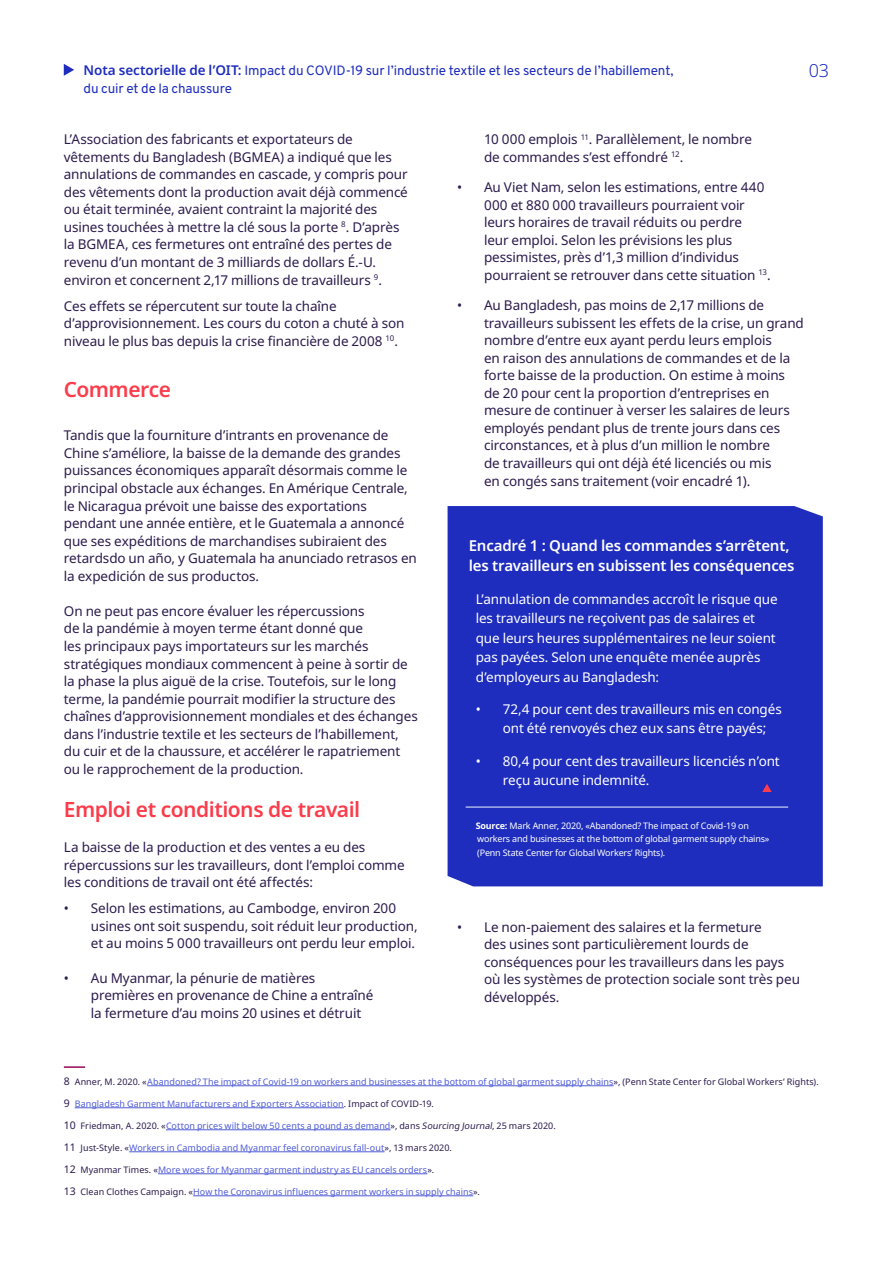
<style>
.page{position:relative;width:893px;height:1263px;background:#fff}
.page>*{position:absolute;margin:0;border:0;box-sizing:border-box;transform-origin:0 0}
.Briefing_A4_-_Body{font:600 21px "Noto Sans";letter-spacing:-.025em;color:#fa3c4b}
.t1{font:300 18px "Noto Sans";color:#1e2dbe}
.Briefing_A4_-_Crossh{font:600 15px/19.5px "Noto Sans";letter-spacing:-.015em;color:#fff}
.Briefing_A4_-_Body-2{font:13.5px/17.5px "Noto Sans";letter-spacing:-.01em;color:#2c1b4d}
.Briefing_A4_-_Body-3{font:13.5px/19.5px "Noto Sans";letter-spacing:-.01em;color:#fff}
.Briefing_A4_-_Subhea{font:13.5px "Overpass";letter-spacing:-.01em;color:#1e2dbe}
.Briefing_A4-_footnot{font:9px "Noto Sans";letter-spacing:.005em;color:#4f5cd6}
.Briefing_A4-_footnot-2{font:9px/13.5px "Noto Sans";letter-spacing:-.02em;color:#fff}
.s1{font-family:"Noto Sans";font-weight:600}
.s2{font-weight:700}
.s3{font-size:10.5px;color:#2c1b4d}
.s4{color:#2c1b4d}
.s5{font-style:italic;color:#2c1b4d}
</style>
<div class="page">
<svg style="left:64px;top:64px;width:10px;height:12px"></svg>
<hr style="left:64px;top:1066px;width:21px;height:2px;background:#960a55">
<hr style="left:147px;top:1085px;width:467px;height:1px;background:#4f5cd6">
<hr style="left:75px;top:1107px;width:269px;height:1px;background:#4f5cd6">
<hr style="left:166px;top:1129px;width:225px;height:1px;background:#4f5cd6">
<hr style="left:129px;top:1151px;width:256px;height:1px;background:#4f5cd6">
<hr style="left:158px;top:1173px;width:269px;height:1px;background:#4f5cd6">
<hr style="left:193px;top:1195px;width:280px;height:1px;background:#4f5cd6">
<div style="left:448px;top:506px;width:375px;height:380px;background:#1e2dbe"></div>
<hr style="left:466px;top:807px;width:322px;height:1px;background:#ebf5fd">
<svg style="left:762px;top:784px;width:10px;height:8px"></svg>
<p class="Briefing_A4_-_Subhea" style="left:84px;top:60px;width:591px"><span class="s1">Nota sectorielle de l’OIT:</span> Impact du COVID-19 sur l’industrie textile et les secteurs de l’habillement,</p>
<h2 class="t1" style="left:809px;top:57px;width:22px">03</h2>
<p class="Briefing_A4_-_Subhea" style="left:84px;top:78px;width:150px">du cuir et de la chaussure</p>
<p class="Briefing_A4_-_Body-2" style="left:64px;top:131px;width:346px">L’Association des fabricants et exportateurs de vêtements du Bangladesh (BGMEA) a indiqué que les annulations de commandes en cascade, y compris pour des vêtements dont la production avait déjà commencé ou était terminée, avaient contraint la majorité des usines touchées à mettre la clé sous la porte <sup>8</sup>. D’après la BGMEA, ces fermetures ont entraîné des pertes de revenu d’un montant de 3 milliards de dollars É.-U. environ et concernent 2,17 millions de travailleurs <sup>9</sup>.</p>
<p class="Briefing_A4_-_Body-2" style="left:64px;top:297px;width:342px">Ces effets se répercutent sur toute la chaîne d’approvisionnement. Les cours du coton a chuté à son niveau le plus bas depuis la crise financière de 2008 <sup>10</sup>.</p>
<p class="Briefing_A4_-_Body" style="left:64px;top:375px;width:109px">Commerce</p>
<p class="Briefing_A4_-_Body-2" style="left:64px;top:427px;width:354px">Tandis que la fourniture d’intrants en provenance de Chine s’améliore, la baisse de la demande des grandes puissances économiques apparaît désormais comme le principal obstacle aux échanges. En Amérique Centrale, le Nicaragua prévoit une baisse des exportations pendant une année entière, et le Guatemala a annoncé que ses expéditions de marchandises subiraient des retardsdo un año, y Guatemala ha anunciado retrasos en la expedición de sus productos.</p>
<p class="Briefing_A4_-_Body-2" style="left:64px;top:602px;width:355px">On ne peut pas encore évaluer les répercussions<br>de la pandémie à moyen terme étant donné que<br>les principaux pays importateurs sur les marchés stratégiques mondiaux commencent à peine à sortir de la phase la plus aiguë de la crise. Toutefois, sur le long terme, la pandémie pourrait modifier la structure des chaînes d’approvisionnement mondiales et des échanges dans l’industrie textile et les secteurs de l’habillement, du cuir et de la chaussure, et accélérer le rapatriement ou le rapprochement de la production.</p>
<p class="Briefing_A4_-_Body" style="left:64px;top:794px;width:298px">Emploi et conditions de travail</p>
<p class="Briefing_A4_-_Body-2" style="left:64px;top:839px;width:342px">La baisse de la production et des ventes a eu des répercussions sur les travailleurs, dont l’emploi comme les conditions de travail ont été affectés:</p>
<p class="Briefing_A4_-_Body-2" style="left:91px;top:900px;width:328px;text-indent:-27px">• Selon les estimations, au Cambodge, environ 200 usines ont soit suspendu, soit réduit leur production, et au moins 5 000 travailleurs ont perdu leur emploi.</p>
<p class="Briefing_A4_-_Body-2" style="left:91px;top:969px;width:284px;text-indent:-27px">• Au Myanmar, la pénurie de matières premières en provenance de Chine a entraîné la fermeture d’au moins 20 usines et détruit</p>
<p class="Briefing_A4_-_Body-2" style="left:484px;top:131px;width:270px">10 000 emplois <sup>11</sup>. Parallèlement, le nombre de commandes s’est effondré <sup>12</sup>.</p>
<p class="Briefing_A4_-_Body-2" style="left:484px;top:179px;width:288px;text-indent:-27px">• Au Viet Nam, selon les estimations, entre 440<br>000 et 880 000 travailleurs pourraient voir leurs horaires de travail réduits ou perdre<br>leur emploi. Selon les prévisions les plus pessimistes, près d’1,3 million d’individus pourraient se retrouver dans cette situation <sup>13</sup>.</p>
<p class="Briefing_A4_-_Body-2" style="left:484px;top:297px;width:321px;text-indent:-27px">• Au Bangladesh, pas moins de 2,17 millions de travailleurs subissent les effets de la crise, un grand nombre d’entre eux ayant perdu leurs emplois<br>en raison des annulations de commandes et de la forte baisse de la production. On estime à moins de 20 pour cent la proportion d’entreprises en mesure de continuer à verser les salaires de leurs employés pendant plus de trente jours dans ces circonstances, et à plus d’un million le nombre<br>de travailleurs qui ont déjà été licenciés ou mis<br>en congés sans traitement (voir encadré 1).</p>
<p class="Briefing_A4_-_Crossh" style="left:469px;top:536px;width:327px">Encadré 1 : Quand les commandes s’arrêtent, les travailleurs en subissent les conséquences</p>
<p class="Briefing_A4_-_Body-3" style="left:476px;top:589px;width:304px">L’annulation de commandes accroît le risque que les travailleurs ne reçoivent pas de salaires et que leurs heures supplémentaires ne leur soient pas payées. Selon une enquête menée auprès d’employeurs au Bangladesh:</p>
<p class="Briefing_A4_-_Body-3" style="left:503px;top:699px;width:281px;text-indent:-27px">• 72,4 pour cent des travailleurs mis en congés ont été renvoyés chez eux sans être payés;</p>
<p class="Briefing_A4_-_Body-3" style="left:503px;top:751px;width:279px;text-indent:-27px">• 80,4 pour cent des travailleurs licenciés n’ont reçu aucune indemnité.</p>
<p class="Briefing_A4-_footnot-2" style="left:476px;top:819px;width:295px"><span class="s2">Source:</span> Mark Anner, 2020, «Abandoned? The impact of Covid-19 on workers and businesses at the bottom of global garment supply chains» (Penn State Center for Global Workers’ Rights).</p>
<p class="Briefing_A4_-_Body-2" style="left:484px;top:918px;width:317px;text-indent:-27px">• Le non-paiement des salaires et la fermeture<br>des usines sont particulièrement lourds de conséquences pour les travailleurs dans les pays où les systèmes de protection sociale sont très peu développés.</p>
<p class="Briefing_A4-_footnot" style="left:64px;top:1075px;width:756px"><span class="s3">8</span> <span class="s4">Anner, M. 2020. «</span>Abandoned? The impact of Covid-19 on workers and businesses at the bottom of global garment supply chains<span class="s4">», (Penn State Center for Global Workers’ Rights).</span></p>
<p class="Briefing_A4-_footnot" style="left:64px;top:1097px;width:372px"><span class="s3">9</span> Bangladesh Garment Manufacturers and Exporters Association<span class="s4">. Impact of COVID-19.</span></p>
<p class="Briefing_A4-_footnot" style="left:64px;top:1119px;width:493px"><span class="s3">10</span> <span class="s4">Friedman, A. 2020. «</span>Cotton prices wilt below 50 cents a pound as demand<span class="s4">», dans</span> <span class="s5">Sourcing Journal</span><span class="s4">, 25 mars 2020.</span></p>
<p class="Briefing_A4-_footnot" style="left:64px;top:1141px;width:390px"><span class="s3">11</span> <span class="s4">Just-Style. «</span>Workers in Cambodia and Myanmar feel coronavirus fall-out<span class="s4">», 13 mars 2020.</span></p>
<p class="Briefing_A4-_footnot" style="left:64px;top:1163px;width:372px"><span class="s3">12</span> <span class="s4">Myanmar Times. «</span>More woes for Myanmar garment industry as EU cancels orders<span class="s4">».</span></p>
<p class="Briefing_A4-_footnot" style="left:64px;top:1185px;width:418px"><span class="s3">13</span> <span class="s4">Clean Clothes Campaign. «</span>How the Coronavirus influences garment workers in supply chains<span class="s4">».</span></p>
</div>
